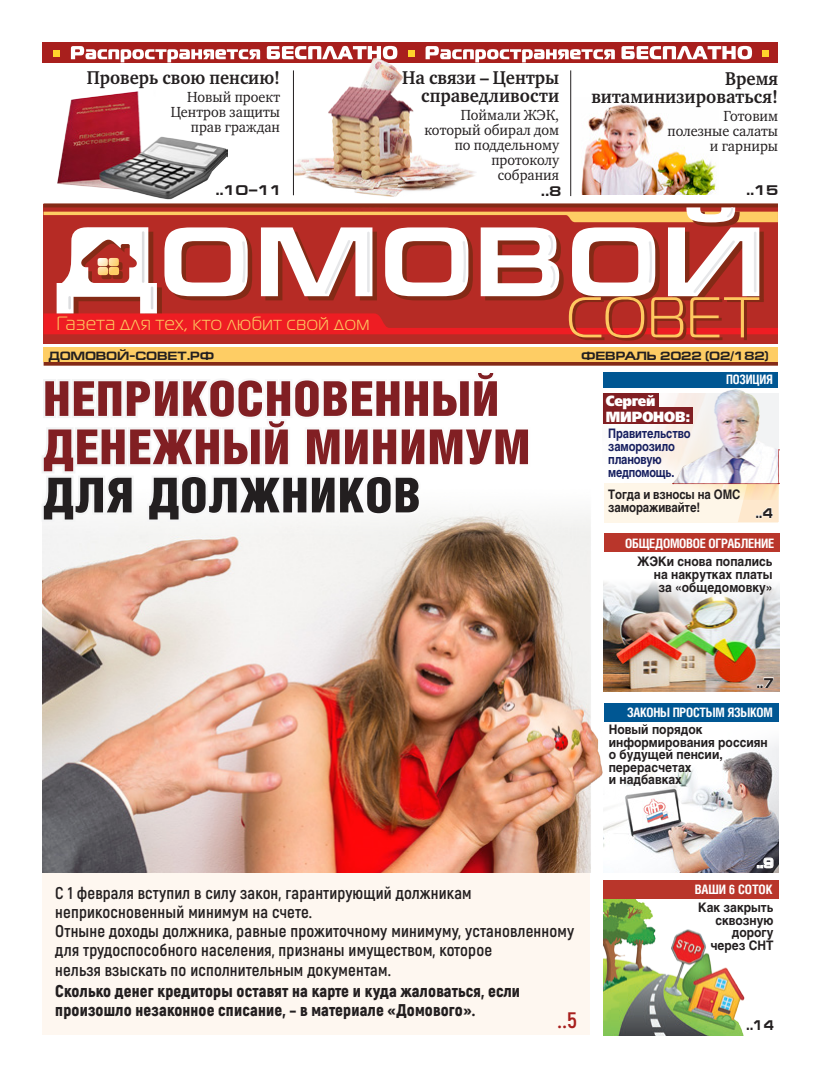
<style>
.page{position:relative;width:821px;height:1078px;background:#fff}
.page>*{position:absolute;margin:0;border:0;box-sizing:border-box;transform-origin:0 0}
.t1{font:48.2px/48.2px "Helios Cond Black C";letter-spacing:.01em;color:#811f23;scale:1.04 1}
.t2{font:48.2px "Helios Cond Black C";letter-spacing:.01em;color:#231f20;scale:1.04 1}
.t3{font:700 22.4px "Akrobat";color:#a81f1d}
.t4{font:19.2px "Magistral C";letter-spacing:.03em;color:#fec960}
.t5{font:700 19px/18px "Charter C";color:#231f20;text-align:right;scale:.92 1}
.t6{font:700 19px "Charter C";color:#231f20;scale:.91 1}
.t7{font:700 17px/19px "Akrobat";letter-spacing:.01em;color:#231f20}
.t8{font:900 17px/19px "Akrobat";letter-spacing:.01em;color:#231f20}
.t9{font:15px/15px "Charter C";color:#231f20;text-align:right;scale:.95 1}
.t10{font:800 14.7px/15.8px "Free Set";letter-spacing:-.01em;color:#fff;scale:.91 1}
.t11{font:700 14px "Europe Extended C";letter-spacing:-.015em;color:#231f20}
.t12{font:700 14px "Europe Extended C";letter-spacing:-.015em;color:#231f20;scale:.85 1}
.t13{font:700 14px "Europe Extended C";color:#fff;scale:.85 1}
.t14{font:700 13px/12.5px "Helios C";color:#231f20;text-align:right;scale:.92 1}
.t15{font:700 13px "Helios Cond C";letter-spacing:-.02em;color:#fff}
.t16{font:700 13px/13px "Helios C";letter-spacing:-.01em;color:#161f5f;scale:.85 1}
.t17{font:700 13px/13px "Helios C";color:#231f20;scale:.87 1}
.t18{font:700 13px "Helios Cond C";letter-spacing:-.02em;color:#fff;scale:.95 1}
.t19{font:700 12px "Europe Extended C";letter-spacing:-.015em;color:#231f20}
</style>
<div class="page">
<div style="left:44px;top:204px;width:734px;height:139px;background:#b62b25"></div>
<hr style="left:44px;top:361px;width:734px;height:4px;background:#842a16">
<div style="left:44px;top:348px;width:734px;height:14px;background:#fecd64"></div>
<svg style="left:44px;top:203px;width:734px;height:4px;background:#8e3c2a"></svg>
<svg style="left:242px;top:207px;width:514px;height:4px"></svg>
<svg style="left:44px;top:211px;width:734px;height:129px"></svg>
<div style="left:43px;top:43px;width:735px;height:20px;background:#a81f1d"></div>
<div style="left:604px;top:483px;width:174px;height:39px;background:#fef6e8"></div>
<img style="left:606px;top:581px;width:173px;height:110px">
<img style="left:606px;top:743px;width:172px;height:129px">
<div style="left:53px;top:50px;width:7px;height:7px;background:#ffd42c"></div>
<div style="left:604px;top:533px;width:175px;height:18px;background:#b9362b"></div>
<svg style="left:757px;top:677px;width:16px;height:10px"></svg>
<svg style="left:757px;top:857px;width:16px;height:11px"></svg>
<div style="left:603px;top:880px;width:175px;height:18px;background:#b9362b"></div>
<svg style="left:71px;top:46px;width:698px;height:151px"></svg>
<div style="left:603px;top:702px;width:175px;height:19px;background:#005793"></div>
<div style="left:42px;top:777px;width:547px;height:257px;background:#fef7f0"></div>
<img style="left:43px;top:515px;width:563px;height:356px">
<svg style="left:42px;top:379px;width:490px;height:145px"></svg>
<img style="left:51px;top:66px;width:176px;height:139px">
<img style="left:294px;top:42px;width:212px;height:168px">
<img style="left:603px;top:898px;width:166px;height:137px">
<div style="left:624px;top:393px;width:154px;height:91px;background:#fcfaf9"></div>
<div style="left:603px;top:393px;width:55px;height:16px;background:#811f23"></div>
<div style="left:603px;top:407px;width:89px;height:17px;background:#811f23"></div>
<svg style="left:747px;top:1019px;width:22px;height:11px"></svg>
<div style="left:603px;top:372px;width:174px;height:16px;background:#005793"></div>
<img style="left:657px;top:389px;width:120px;height:78px">
<svg style="left:672px;top:449px;width:107px;height:73px"></svg>
<p class="t6" style="left:87px;top:67px;width:214px">Проверь свою пенсию!</p>
<p class="t9" style="left:171px;top:89px;width:117px">Новый проект<br>Центров защиты прав граждан</p>
<p class="t5" style="left:402px;top:69px;width:172px">На связи – Центры справедливости</p>
<p class="t9" style="left:424px;top:107px;width:143px">Поймали ЖЭК, который обирал дом по поддельному протоколу<br>собрания</p>
<p class="t5" style="left:591px;top:70px;width:204px">Время витаминизироваться!</p>
<p class="t9" style="left:667px;top:108px;width:118px">Готовим полезные салаты и гарниры</p>
<p class="t11" style="left:215px;top:182px;width:68px">..10–11</p>
<p class="t11" style="left:541px;top:183px;width:22px">..8</p>
<p class="t11" style="left:746px;top:182px;width:34px">..15</p>
<p class="t4" style="left:57px;top:313px;width:314px">Газета для тех, кто любит свой дом</p>
<p class="t19" style="left:48px;top:349px;width:167px">домовой-совет.рф</p>
<p class="t19" style="left:581px;top:349px;width:189px">февраль 2022 (02/182)</p>
<h1 class="t1" style="left:43px;top:374px;width:470px">НЕПРИКОСНОВЕННЫЙ<br>ДЕНЕЖНЫЙ МИНИМУМ</h1>
<h1 class="t2" style="left:43px;top:467px;width:365px">ДЛЯ ДОЛЖНИКОВ</h1>
<p class="t10" style="left:606px;top:392px;width:95px">Сергей<br>МИРОНОВ:</p>
<p class="t18" style="left:726px;top:372px;width:50px">Позиция</p>
<p class="t16" style="left:608px;top:427px;width:98px">Правительство заморозило плановую медпомощь.</p>
<p class="t17" style="left:608px;top:487px;width:153px">Тогда и взносы на ОМС замораживайте!</p>
<p class="t12" style="left:755px;top:505px;width:22px">..4</p>
<p class="t15" style="left:625px;top:535px;width:150px">Общедомовое ограбление</p>
<p class="t14" style="left:637px;top:555px;width:149px;line-height:13px">ЖЭКи снова попались на накрутках платы<br>за «общедомовку»</p>
<p class="t7" style="left:55px;top:883px;width:520px">С 1 февраля вступил в силу закон, гарантирующий должникам неприкосновенный минимум на счете.<br>Отныне доходы должника, равные прожиточному минимуму, установленному для трудоспособного населения, признаны имуществом, которое<br>нельзя взыскать по исполнительным документам.</p>
<p class="t8" style="left:55px;top:981px;width:466px">Сколько денег кредиторы оставят на карте и куда жаловаться, если произошло незаконное списание, – в материале «Домового».</p>
<h2 class="t3" style="left:557px;top:1005px;width:21px">..5</h2>
<p class="t12" style="left:756px;top:674px;width:22px">..7</p>
<p class="t15" style="left:627px;top:704px;width:147px">Законы простым языком</p>
<p class="t14" style="left:608px;top:723px;width:174px;text-align:left">Новый порядок информирования россиян о будущей пенсии, перерасчетах<br>и надбавках</p>
<p class="t13" style="left:756px;top:855px;width:22px">..9</p>
<p class="t15" style="left:694px;top:880px;width:79px">Ваши 6 соток</p>
<p class="t14" style="left:698px;top:900px;width:83px">Как закрыть сквозную дорогу через СНТ</p>
<p class="t12" style="left:746px;top:1017px;width:34px">..14</p>
</div>
